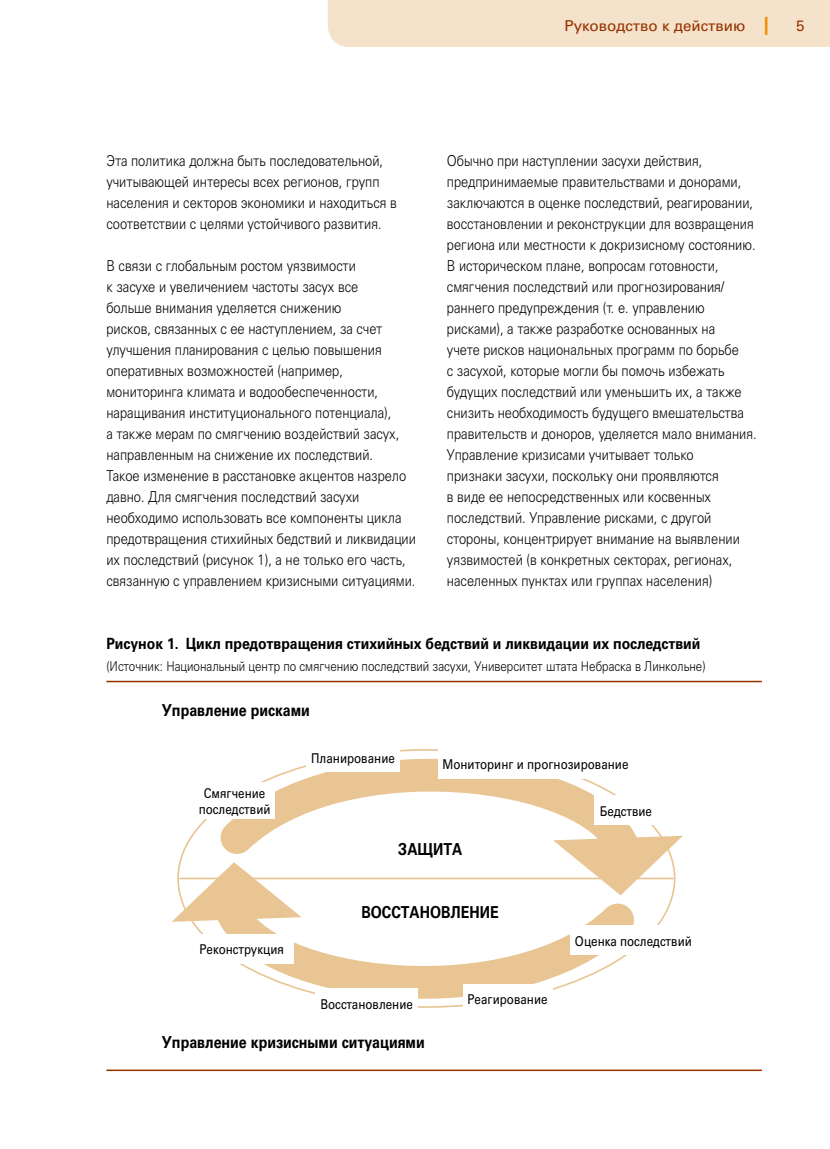
<style>
.page{position:relative;width:830px;height:1149px;background:#fff}
.page>*{position:absolute;margin:0;border:0;box-sizing:border-box;transform-origin:0 0}
.table_figures_text{font:700 16.5px "Univers LTCYR";color:#000;scale:.86 1}
.table_figures_bullet{font:700 16.5px "Univers LTCYR";color:#000;scale:.86 1}
.figure_and_table_hea{font:700 15.45px "Univers LTCYR";color:#000;scale:.9 1}
.body_text{font:300 15px/21px "Univers LTCYR";color:#000;scale:.86 1}
.t1{font:15px "Univers LTCYR";color:#963100}
.table_figures_bullet-2{font:13.5px/16.2px "Univers LTCYR";color:#000;text-align:center;scale:.86 1}
.figure_source{font:300 13.5px "Univers LTCYR";color:#000;scale:.86 1}
.s1{font-weight:700;font-size:18px;color:#f18e00}
</style>
<div class="page">
<div style="left:327px;top:0;width:502px;height:47px;background:#f5e2ca"></div>
<svg style="left:188px;top:895px;width:475px;height:113px"></svg>
<svg style="left:172px;top:861px;width:129px;height:60px"></svg>
<svg style="left:190px;top:751px;width:471px;height:139px"></svg>
<svg style="left:552px;top:835px;width:130px;height:60px"></svg>
<hr style="left:179px;top:877px;width:494px;height:2px;background:#e9c594">
<div style="left:306px;top:742px;width:93px;height:29px;background:#fff"></div>
<div style="left:194px;top:782px;width:81px;height:36px;background:#fff"></div>
<div style="left:189px;top:933px;width:105px;height:30px;background:#fff"></div>
<div style="left:315px;top:988px;width:102px;height:29px;background:#fff"></div>
<div style="left:462px;top:983px;width:90px;height:30px;background:#fff"></div>
<div style="left:570px;top:925px;width:126px;height:29px;background:#fff"></div>
<div style="left:593px;top:795px;width:64px;height:30px;background:#fff"></div>
<div style="left:437px;top:748px;width:196px;height:30px;background:#fff"></div>
<hr style="left:106px;top:680px;width:655px;height:2px;background:#963100">
<hr style="left:106px;top:1069px;width:655px;height:1px;background:#963100">
<p class="t1" style="left:564px;top:16px;width:205px">Руководство к действию <span class="s1">|</span></p>
<p class="t1" style="left:795px;top:16px;width:10px">5</p>
<p class="body_text" style="left:106px;top:150px;width:339px">Эта политика должна быть последовательной, учитывающей интересы всех регионов, групп населения и секторов экономики и находиться в соответствии с целями устойчивого развития.</p>
<p class="body_text" style="left:106px;top:255px;width:361px">В связи с глобальным ростом уязвимости<br>к засухе и увеличением частоты засух все<br>больше внимания уделяется снижению<br>рисков, связанных с ее наступлением, за счет улучшения планирования с целью повышения оперативных возможностей (например, мониторинга климата и водообеспеченности, наращивания институционального потенциала),<br>а также мерам по смягчению воздействий засух, направленным на снижение их последствий.<br>Такое изменение в расстановке акцентов назрело давно. Для смягчения последствий засухи необходимо использовать все компоненты цикла предотвращения стихийных бедствий и ликвидации их последствий (рисунок 1), а не только его часть, связанную с управлением кризисными ситуациями.</p>
<p class="body_text" style="left:446px;top:150px;width:361px">Обычно при наступлении засухи действия, предпринимаемые правительствами и донорами, заключаются в оценке последствий, реагировании, восстановлении и реконструкции для возвращения региона или местности к докризисному состоянию.<br>В историческом плане, вопросам готовности, смягчения последствий или прогнозирования/ раннего предупреждения (т. е. управлению рисками), а также разработке основанных на<br>учете рисков национальных программ по борьбе<br>с засухой, которые могли бы помочь избежать будущих последствий или уменьшить их, а также снизить необходимость будущего вмешательства правительств и доноров, уделяется мало внимания.<br>Управление кризисами учитывает только<br>признаки засухи, поскольку они проявляются<br>в виде ее непосредственных или косвенных последствий. Управление рисками, с другой стороны, концентрирует внимание на выявлении уязвимостей (в конкретных секторах, регионах, населенных пунктах или группах населения)</p>
<p class="figure_and_table_hea" style="left:106px;top:634px;width:661px">Рисунок 1. Цикл предотвращения стихийных бедствий и ликвидации их последствий</p>
<p class="figure_source" style="left:106px;top:658px;width:698px">(Источник: Национальный центр по смягчению последствий засухи, Университет штата Небраска в Линкольне)</p>
<p class="table_figures_bullet" style="left:162px;top:700px;width:174px">Управление рисками</p>
<p class="table_figures_bullet-2" style="left:198px;top:784px;width:85px">Смягчение последствий</p>
<p class="table_figures_bullet-2" style="left:311px;top:749px;width:99px">Планирование</p>
<p class="table_figures_bullet-2" style="left:442px;top:755px;width:218px">Мониторинг и прогнозирование</p>
<p class="table_figures_bullet-2" style="left:599px;top:802px;width:62px">Бедствие</p>
<p class="table_figures_text" style="left:397px;top:838px;width:76px">ЗАЩИТА</p>
<p class="table_figures_bullet-2" style="left:199px;top:941px;width:100px">Реконструкция</p>
<p class="table_figures_text" style="left:361px;top:901px;width:161px">ВОССТАНОВЛЕНИЕ</p>
<p class="table_figures_bullet-2" style="left:320px;top:995px;width:109px">Восстановление</p>
<p class="table_figures_bullet-2" style="left:467px;top:990px;width:95px">Реагирование</p>
<p class="table_figures_text" style="left:162px;top:1032px;width:307px">Управление кризисными ситуациями</p>
<p class="table_figures_bullet-2" style="left:574px;top:932px;width:137px">Оценка последствий</p>
</div>
